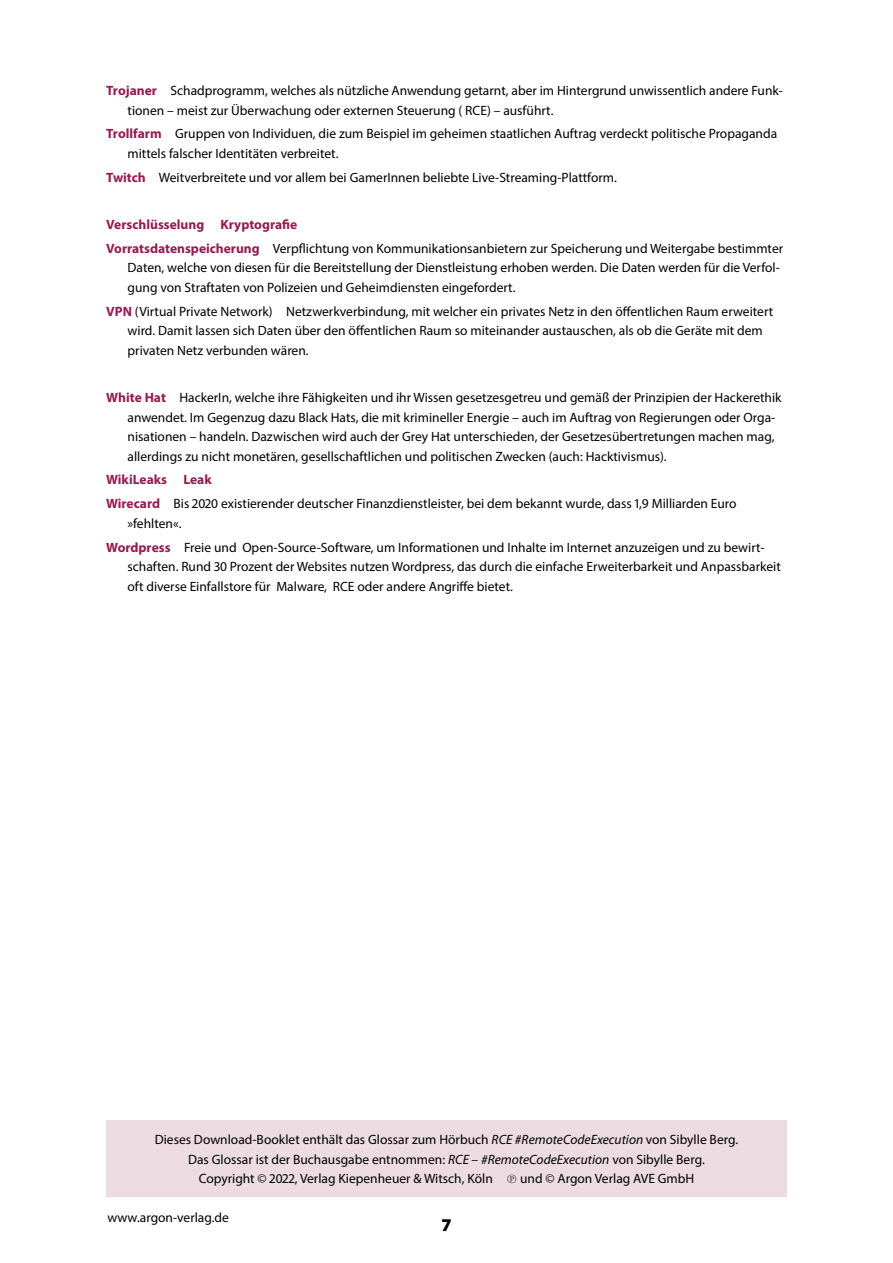
<style>
.page{position:relative;width:893px;height:1263px;background:#fff}
.page>*{position:absolute;margin:0;border:0;box-sizing:border-box;transform-origin:0 0}
.t1{font:900 18px "Myriad Pro";color:#000}
.Bibliographie{font:13.5px/19.5px "Myriad Pro";color:#000}
.Bibliographie-2{font:700 13.5px "Myriad Pro";color:#951a53}
.s1{font-weight:700;color:#951a53}
.s2{font-style:italic}
</style>
<div class="page">
<div style="left:106px;top:1120px;width:681px;height:77px;background:#ecdce2"></div>
<p class="Bibliographie" style="left:128px;top:81px;width:657px;text-indent:-21px"><span class="s1">Trojaner</span> Schadprogramm, welches als nützliche Anwendung getarnt, aber im Hintergrund unwissentlich andere Funk&shy;tionen – meist zur Überwachung oder externen Steuerung ( RCE) – ausführt.</p>
<p class="Bibliographie" style="left:128px;top:124px;width:651px;text-indent:-21px"><span class="s1">Trollfarm</span> Gruppen von Individuen, die zum Beispiel im geheimen staatlichen Auftrag verdeckt politische Propaganda mittels falscher Identitäten verbreitet.</p>
<p class="Bibliographie" style="left:106px;top:167px;width:512px"><span class="s1">Twitch</span> Weitverbreitete und vor allem bei GamerInnen beliebte Live-Streaming-Plattform.</p>
<p class="Bibliographie-2" style="left:106px;top:216px;width:192px">Verschlüsselung Kryptografie</p>
<p class="Bibliographie" style="left:128px;top:238px;width:657px;text-indent:-21px"><span class="s1">Vorratsdatenspeicherung</span> Verpflichtung von Kommunikationsanbietern zur Speicherung und Weitergabe bestimmter<br>Daten, welche von diesen für die Bereitstellung der Dienstleistung erhoben werden. Die Daten werden für die Verfol&shy;gung von Straftaten von Polizeien und Geheimdiensten eingefordert.</p>
<p class="Bibliographie" style="left:128px;top:301px;width:647px;text-indent:-21px"><span class="s1">VPN</span> (Virtual Private Network) Netzwerkverbindung, mit welcher ein privates Netz in den öffentlichen Raum erweitert wird. Damit lassen sich Daten über den öffentlichen Raum so miteinander austauschen, als ob die Geräte mit dem privaten Netz verbunden wären.</p>
<p class="Bibliographie" style="left:128px;top:388px;width:655px;text-indent:-21px"><span class="s1">White Hat</span> HackerIn, welche ihre Fähigkeiten und ihr Wissen gesetzesgetreu und gemäß der Prinzipien der Hackerethik anwendet. Im Gegenzug dazu Black Hats, die mit krimineller Energie – auch im Auftrag von Regierungen oder Orga&shy;nisationen – handeln. Dazwischen wird auch der Grey Hat unterschieden, der Gesetzesübertretungen machen mag, allerdings zu nicht monetären, gesellschaftlichen und politischen Zwecken (auch: Hacktivismus).</p>
<p class="Bibliographie-2" style="left:106px;top:471px;width:107px">WikiLeaks Leak</p>
<p class="Bibliographie" style="left:128px;top:494px;width:611px;text-indent:-21px"><span class="s1">Wirecard</span> Bis 2020 existierender deutscher Finanzdienstleister, bei dem bekannt wurde, dass 1,9 Milliarden Euro »fehlten«.</p>
<p class="Bibliographie" style="left:128px;top:537px;width:655px;text-indent:-21px"><span class="s1">Wordpress</span> Freie und Open-Source-Software, um Informationen und Inhalte im Internet anzuzeigen und zu bewirt&shy;schaften. Rund 30 Prozent der Websites nutzen Wordpress, das durch die einfache Erweiterbarkeit und Anpassbarkeit oft diverse Einfallstore für Malware, RCE oder andere Angriffe bietet.</p>
<p class="Bibliographie" style="left:155px;top:1130px;width:585px">Dieses Download-Booklet enthält das Glossar zum Hörbuch <span class="s2">RCE #RemoteCodeExecution</span> von Sibylle Berg.</p>
<p class="Bibliographie" style="left:188px;top:1149px;width:518px">Das Glossar ist der Buchausgabe entnommen: <span class="s2">RCE</span> – <span class="s2">#RemoteCodeExecution</span> von Sibylle Berg.</p>
<p class="Bibliographie" style="left:199px;top:1169px;width:296px">Copyright © 2022, Verlag Kiepenheuer &amp; Witsch, Köln</p>
<p class="Bibliographie" style="left:520px;top:1169px;width:176px">und © Argon Verlag AVE GmbH</p>
<p class="Bibliographie" style="left:107px;top:1207px;width:123px">www.argon-verlag.de</p>
<h1 class="t1" style="left:442px;top:1215px;width:10px">7</h1>
</div>
